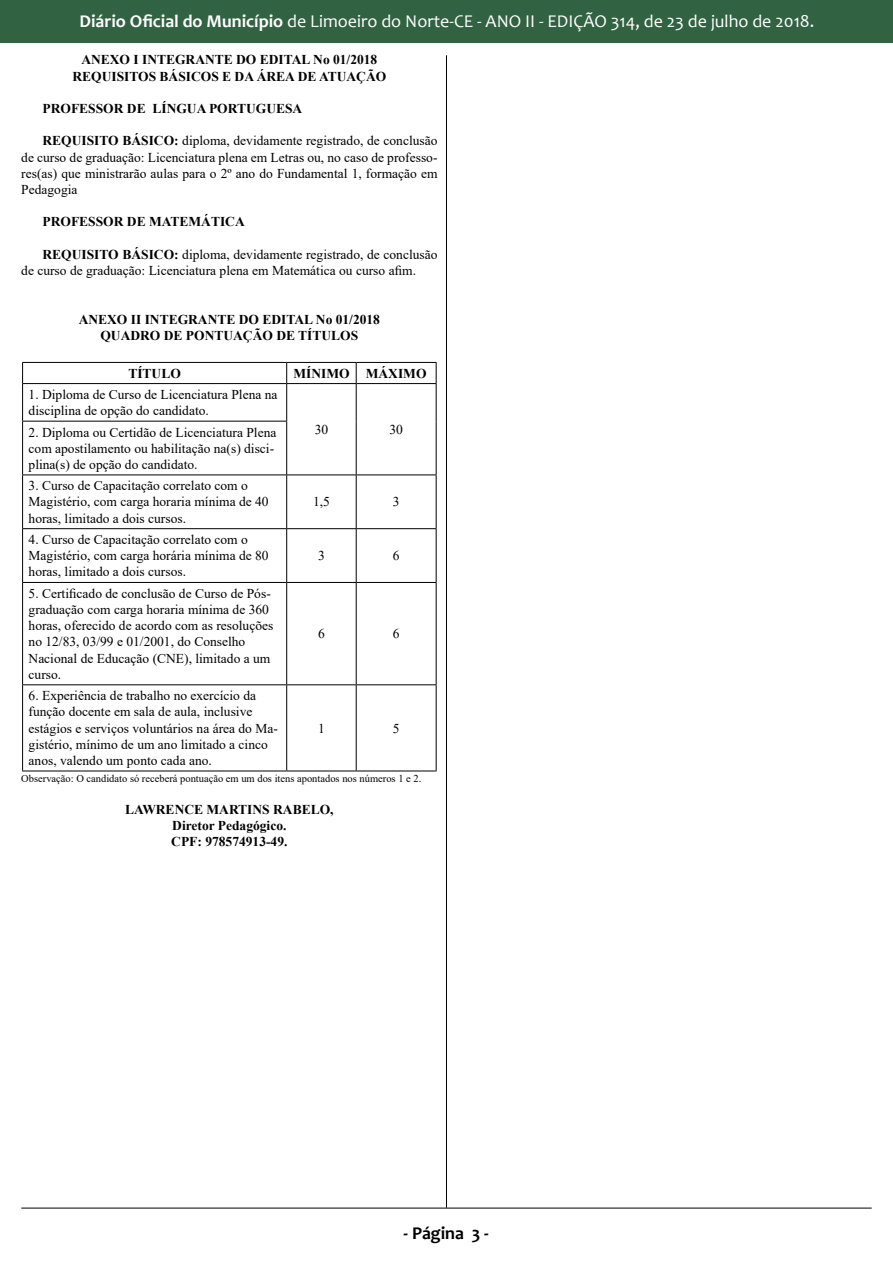
<style>
.page{position:relative;width:893px;height:1263px;background:#fff}
.page>*{position:absolute;margin:0;border:0;box-sizing:border-box;transform-origin:0 0}
.t1{font:18px "Candara";color:#fff}
.t2{font:700 18px "Candara";color:#000}
.t3{font:13.5px/16.2px "Times New Roman";color:#000}
.t4{font:700 13.5px/16.2px "Times New Roman";color:#000;text-align:center}
.t5{font:10.5px "Times New Roman";color:#000}
.s1{font-weight:700}
</style>
<div class="page">
<div style="left:0;top:0;width:892px;height:42px;background:#316241"></div>
<hr style="left:446px;top:55px;width:1px;height:1153px;background:#000">
<hr style="left:21px;top:1208px;width:851px;height:1px;background:#000">
<hr style="left:22px;top:362px;width:265px;height:1px;background:#000">
<svg style="left:22px;top:363px;width:1px;height:20px"></svg>
<hr style="left:287px;top:362px;width:69px;height:1px;background:#000">
<svg style="left:286px;top:363px;width:1px;height:20px"></svg>
<hr style="left:356px;top:362px;width:81px;height:1px;background:#000">
<svg style="left:356px;top:363px;width:1px;height:20px"></svg>
<svg style="left:436px;top:363px;width:1px;height:20px"></svg>
<hr style="left:22px;top:383px;width:265px;height:1px;background:#000">
<hr style="left:22px;top:384px;width:1px;height:37px;background:#000">
<hr style="left:287px;top:383px;width:69px;height:1px;background:#000">
<hr style="left:286px;top:384px;width:1px;height:37px;background:#000">
<hr style="left:356px;top:383px;width:81px;height:1px;background:#000">
<hr style="left:356px;top:384px;width:1px;height:37px;background:#000">
<hr style="left:436px;top:384px;width:1px;height:37px;background:#000">
<hr style="left:22px;top:421px;width:265px;height:1px;background:#000">
<hr style="left:22px;top:421px;width:1px;height:53px;background:#000">
<hr style="left:286px;top:421px;width:1px;height:53px;background:#000">
<hr style="left:356px;top:421px;width:1px;height:53px;background:#000">
<hr style="left:436px;top:421px;width:1px;height:53px;background:#000">
<hr style="left:22px;top:474px;width:265px;height:1px;background:#000">
<hr style="left:22px;top:475px;width:1px;height:53px;background:#000">
<hr style="left:287px;top:474px;width:69px;height:1px;background:#000">
<hr style="left:286px;top:475px;width:1px;height:53px;background:#000">
<hr style="left:356px;top:474px;width:81px;height:1px;background:#000">
<hr style="left:356px;top:475px;width:1px;height:53px;background:#000">
<hr style="left:436px;top:475px;width:1px;height:53px;background:#000">
<hr style="left:22px;top:528px;width:265px;height:1px;background:#000">
<hr style="left:22px;top:529px;width:1px;height:53px;background:#000">
<hr style="left:287px;top:528px;width:69px;height:1px;background:#000">
<hr style="left:286px;top:529px;width:1px;height:53px;background:#000">
<hr style="left:356px;top:528px;width:81px;height:1px;background:#000">
<hr style="left:356px;top:529px;width:1px;height:53px;background:#000">
<hr style="left:436px;top:529px;width:1px;height:53px;background:#000">
<hr style="left:22px;top:582px;width:265px;height:1px;background:#000">
<hr style="left:22px;top:583px;width:1px;height:101px;background:#000">
<hr style="left:287px;top:582px;width:69px;height:1px;background:#000">
<hr style="left:286px;top:583px;width:1px;height:101px;background:#000">
<hr style="left:356px;top:582px;width:81px;height:1px;background:#000">
<hr style="left:356px;top:583px;width:1px;height:101px;background:#000">
<hr style="left:436px;top:583px;width:1px;height:101px;background:#000">
<hr style="left:22px;top:684px;width:265px;height:1px;background:#000">
<hr style="left:22px;top:685px;width:1px;height:86px;background:#000">
<hr style="left:287px;top:684px;width:69px;height:1px;background:#000">
<hr style="left:286px;top:685px;width:1px;height:86px;background:#000">
<hr style="left:356px;top:684px;width:81px;height:1px;background:#000">
<hr style="left:356px;top:685px;width:1px;height:86px;background:#000">
<hr style="left:436px;top:685px;width:1px;height:86px;background:#000">
<hr style="left:22px;top:771px;width:265px;height:1px;background:#000">
<hr style="left:287px;top:771px;width:69px;height:1px;background:#000">
<hr style="left:356px;top:771px;width:81px;height:1px;background:#000">
<h1 class="t1" style="left:79px;top:10px;width:736px"><span class="s1">Diário Oficial do Município</span> de Limoeiro do Norte-CE - ANO II - EDIÇÃO 314, de 23 de julho de 2018.</h1>
<p class="t4" style="left:72px;top:51px;width:315px">ANEXO I INTEGRANTE DO EDITAL No 01/2018<br>REQUISITOS BÁSICOS E DA ÁREA DE ATUAÇÃO</p>
<p class="t4" style="left:43px;top:100px;width:261px">PROFESSOR DE LÍNGUA PORTUGUESA</p>
<p class="t3" style="left:21px;top:132px;width:418px;text-align:justify;text-indent:21px"><span class="s1">REQUISITO BÁSICO:</span> diploma, devidamente registrado, de conclusão de curso de graduação: Licenciatura plena em Letras ou, no caso de professo&shy;res(as) que ministrarão aulas para o 2º ano do Fundamental 1, formação em Pedagogia</p>
<p class="t4" style="left:43px;top:213px;width:204px">PROFESSOR DE MATEMÁTICA</p>
<p class="t3" style="left:21px;top:246px;width:418px;text-indent:21px"><span class="s1">REQUISITO BÁSICO:</span> diploma, devidamente registrado, de conclusão de curso de graduação: Licenciatura plena em Matemática ou curso afim.</p>
<p class="t4" style="left:79px;top:311px;width:303px">ANEXO II INTEGRANTE DO EDITAL No 01/2018<br>QUADRO DE PONTUAÇÃO DE TÍTULOS</p>
<p class="t4" style="left:128px;top:365px;width:54px">TÍTULO</p>
<p class="t4" style="left:293px;top:365px;width:135px">MÍNIMO MÁXIMO</p>
<p class="t3" style="left:29px;top:386px;width:250px">1. Diploma de Curso de Licenciatura Plena na disciplina de opção do candidato.</p>
<p class="t3" style="left:29px;top:423px;width:249px">2. Diploma ou Certidão de Licenciatura Plena</p>
<p class="t3" style="left:315px;top:421px;width:15px">30</p>
<p class="t3" style="left:389px;top:421px;width:15px">30</p>
<p class="t3" style="left:29px;top:440px;width:247px">com apostilamento ou habilitação na(s) disci&shy;plina(s) de opção do candidato.</p>
<p class="t3" style="left:29px;top:477px;width:242px">3. Curso de Capacitação correlato com o<br>Magistério, com carga horaria mínima de 40 horas, limitado a dois cursos.</p>
<p class="t3" style="left:313px;top:493px;width:18px">1,5</p>
<p class="t3" style="left:393px;top:493px;width:8px">3</p>
<p class="t3" style="left:29px;top:531px;width:242px">4. Curso de Capacitação correlato com o<br>Magistério, com carga horária mínima de 80 horas, limitado a dois cursos.</p>
<p class="t3" style="left:29px;top:585px;width:246px">5. Certificado de conclusão de Curso de Pós&shy;graduação com carga horaria mínima de 360 horas, oferecido de acordo com as resoluções no 12/83, 03/99 e 01/2001, do Conselho Nacional de Educação (CNE), limitado a um curso.</p>
<p class="t3" style="left:29px;top:687px;width:251px">6. Experiência de trabalho no exercício da função docente em sala de aula, inclusive estágios e serviços voluntários na área do Ma&shy;gistério, mínimo de um ano limitado a cinco anos, valendo um ponto cada ano.</p>
<p class="t3" style="left:318px;top:547px;width:8px">3</p>
<p class="t3" style="left:393px;top:547px;width:8px">6</p>
<p class="t3" style="left:318px;top:625px;width:8px">6</p>
<p class="t3" style="left:393px;top:625px;width:8px">6</p>
<p class="t3" style="left:318px;top:719px;width:8px">1</p>
<p class="t3" style="left:393px;top:719px;width:8px">5</p>
<p class="t5" style="left:21px;top:771px;width:402px">Observação: O candidato só receberá pontuação em um dos itens apontados nos números 1 e 2.</p>
<p class="t4" style="left:125px;top:801px;width:210px">LAWRENCE MARTINS RABELO,<br>Diretor Pedagógico.<br>CPF: 978574913-49.</p>
<h1 class="t2" style="left:404px;top:1222px;width:87px">- Página 3 -</h1>
</div>
